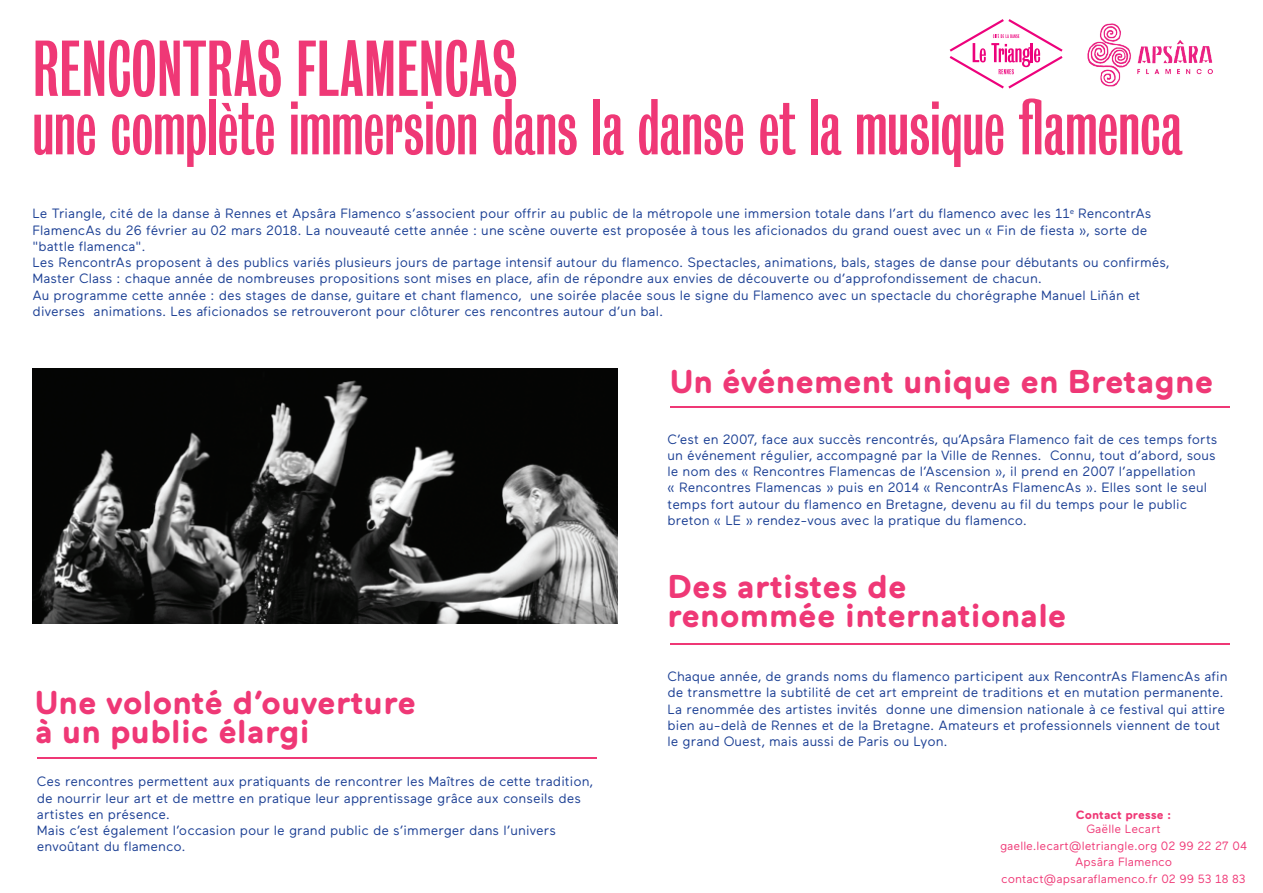
<style>
.page{position:relative;width:1263px;height:893px;background:#fff}
.page>*{position:absolute;margin:0;border:0;box-sizing:border-box;transform-origin:0 0}
.t1{font:72px/58.5px "Bureau Grot Comp";color:#ef3876}
.t2{font:700 33px/28.5px "Maax Rounded";color:#ef3876}
.t3{font:13.5px/16.2px "Maax Rounded";color:#1b3f94}
.t4{font:12px/16.5px "Maax Rounded";color:#ef3876;text-align:center}
.t5{font:700 12px "Maax Rounded";color:#ef3876}
</style>
<div class="page">
<hr style="left:670px;top:406px;width:559px;height:2px;background:#ef3876">
<img style="left:33px;top:368px;width:585px;height:256px">
<hr style="left:670px;top:644px;width:559px;height:1px;background:#ef3876">
<hr style="left:37px;top:757px;width:560px;height:2px;background:#ef3876">
<svg style="left:950px;top:19px;width:112px;height:70px"></svg>
<img style="left:1087px;top:23px;width:126px;height:64px">
<h1 class="t1" style="left:33px;top:40px;width:1151px">RENCONTRAS FLAMENCAS<br>une complète immersion dans la danse et la musique flamenca</h1>
<p class="t3" style="left:33px;top:206px;width:1138px">Le Triangle, cité de la danse à Rennes et Apsâra Flamenco s’associent pour offrir au public de la métropole une immersion totale dans l’art du flamenco avec les 11<sup>e</sup> RencontrAs FlamencAs du 26 février au 02 mars 2018. La nouveauté cette année : une scène ouverte est proposée à tous les aficionados du grand ouest avec un « Fin de fiesta », sorte de "battle flamenca".<br>Les RencontrAs proposent à des publics variés plusieurs jours de partage intensif autour du flamenco. Spectacles, animations, bals, stages de danse pour débutants ou confirmés, Master Class : chaque année de nombreuses propositions sont mises en place, afin de répondre aux envies de découverte ou d’approfondissement de chacun.<br>Au programme cette année : des stages de danse, guitare et chant flamenco, une soirée placée sous le signe du Flamenco avec un spectacle du chorégraphe Manuel Liñán et diverses animations. Les aficionados se retrouveront pour clôturer ces rencontres autour d’un bal.</p>
<h2 class="t2" style="left:670px;top:367px;width:545px">Un événement unique en Bretagne</h2>
<p class="t3" style="left:667px;top:431px;width:552px">C’est en 2007, face aux succès rencontrés, qu’Apsâra Flamenco fait de ces temps forts un événement régulier, accompagné par la Ville de Rennes. Connu, tout d’abord, sous le nom des « Rencontres Flamencas de l’Ascension », il prend en 2007 l’appellation<br>« Rencontres Flamencas » puis en 2014 « RencontrAs FlamencAs ». Elles sont le seul temps fort autour du flamenco en Bretagne, devenu au fil du temps pour le public breton « LE » rendez-vous avec la pratique du flamenco.</p>
<h2 class="t2" style="left:35px;top:688px;width:383px">Une volonté d’ouverture à un public élargi</h2>
<p class="t3" style="left:37px;top:773px;width:558px">Ces rencontres permettent aux pratiquants de rencontrer les Maîtres de cette tradition, de nourrir leur art et de mettre en pratique leur apprentissage grâce aux conseils des artistes en présence.<br>Mais c’est également l’occasion pour le grand public de s’immerger dans l’univers envoûtant du flamenco.</p>
<h2 class="t2" style="left:667px;top:572px;width:401px">Des artistes de renommée internationale</h2>
<p class="t3" style="left:667px;top:668px;width:561px">Chaque année, de grands noms du flamenco participent aux RencontrAs FlamencAs afin de transmettre la subtilité de cet art empreint de traditions et en mutation permanente.<br>La renommée des artistes invités donne une dimension nationale à ce festival qui attire bien au-delà de Rennes et de la Bretagne. Amateurs et professionnels viennent de tout le grand Ouest, mais aussi de Paris ou Lyon.</p>
<p class="t5" style="left:1076px;top:808px;width:97px">Contact presse :</p>
<p class="t4" style="left:1000px;top:821px;width:249px">Gaëlle Lecart<br>gaelle.lecart@letriangle.org 02 99 22 27 04<br>Apsâra Flamenco contact@apsaraflamenco.fr 02 99 53 18 83</p>
</div>
